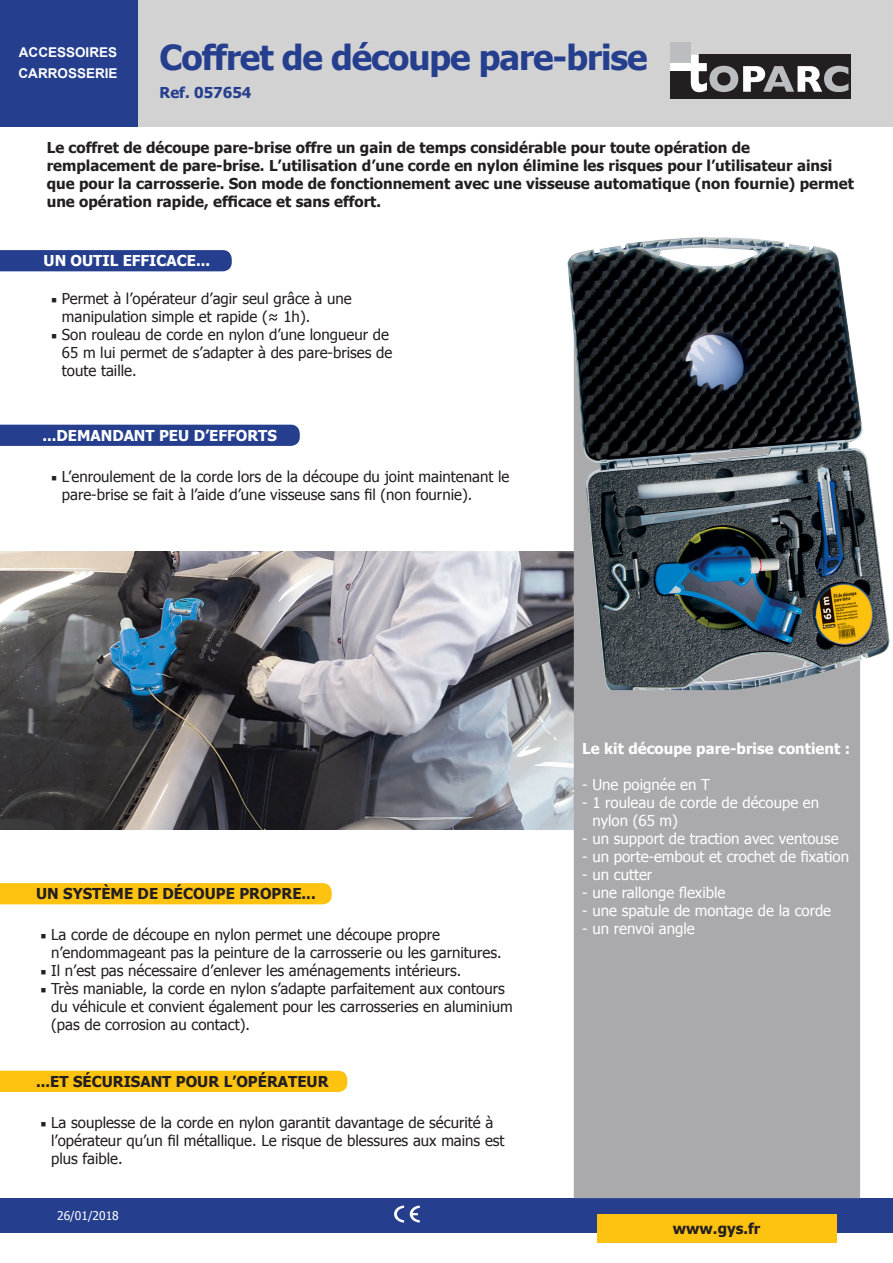
<style>
.page{position:relative;width:893px;height:1263px;background:#fff}
.page>*{position:absolute;margin:0;border:0;box-sizing:border-box;transform-origin:0 0}
.t1{font:700 34.5px "Tahoma";letter-spacing:-.03em;color:#253f8e}
.t2{font:15px/18px "Tahoma";color:#231f20}
.t3{font:700 15px/18px "Tahoma";color:#231f20}
.t4{font:15px/18px "Tahoma";color:#fff}
.t5{font:700 15px "Tahoma";color:#fff}
.t6{font:700 15px "Tahoma";color:#253f8e}
.t7{font:700 13.5px/21px "Arial";color:#fff}
.t8{font:12px "Tahoma";color:#fff}
.s1{font-family:"Minion Pro"}
</style>
<div class="page">
<img style="left:0;top:551px;width:574px;height:278px">
<div style="left:137px;top:0;width:756px;height:127px;background:#d2d2d2"></div>
<div style="left:0;top:1198px;width:893px;height:34px;background:#253f8e"></div>
<div style="left:0;top:0;width:137px;height:127px;background:#253f8e"></div>
<svg style="left:394px;top:1205px;width:10px;height:17px"></svg>
<svg style="left:410px;top:1205px;width:10px;height:17px"></svg>
<div style="left:670px;top:54px;width:181px;height:44px;background:#231f20"></div>
<svg style="left:691px;top:54px;width:157px;height:38px"></svg>
<div style="left:670px;top:51px;width:21px;height:20px;background:#fff"></div>
<div style="left:670px;top:43px;width:21px;height:20px;background:#bcbdc0"></div>
<div style="left:597px;top:1214px;width:240px;height:28px;background:#fec210"></div>
<div style="left:574px;top:690px;width:286px;height:508px;background:#aaa9ab"></div>
<img style="left:567px;top:237px;width:323px;height:453px">
<div style="left:0;top:250px;width:232px;height:21px;background:#253f8e"></div>
<div style="left:0;top:425px;width:300px;height:21px;background:#253f8e"></div>
<div style="left:0;top:883px;width:332px;height:21px;background:#fec210"></div>
<div style="left:0;top:1071px;width:347px;height:21px;background:#fec210"></div>
<p class="t7" style="left:19px;top:42px;width:101px">ACCESSOIRES<br>CARROSSERIE</p>
<p class="t1" style="left:159px;top:33px;width:490px">Coffret de découpe pare-brise</p>
<p class="t6" style="left:159px;top:82px;width:93px">Ref. 057654</p>
<p class="t3" style="left:47px;top:137px;width:809px">Le coffret de découpe pare-brise offre un gain de temps considérable pour toute opération de remplacement de pare-brise. L’utilisation d’une corde en nylon élimine les risques pour l’utilisateur ainsi que pour la carrosserie. Son mode de fonctionnement avec une visseuse automatique (non fournie) permet une opération rapide, efficace et sans effort.</p>
<p class="t5" style="left:44px;top:250px;width:168px">UN OUTIL EFFICACE...</p>
<p class="t2" style="left:62px;top:289px;width:291px;text-indent:-11px"><span class="s1">■</span> Permet à l’opérateur d’agir seul grâce à une manipulation simple et rapide (≈ 1h).</p>
<p class="t2" style="left:62px;top:325px;width:332px;text-indent:-11px"><span class="s1">■</span> Son rouleau de corde en nylon d’une longueur de<br>65 m lui permet de s’adapter à des pare-brises de toute taille.</p>
<p class="t5" style="left:42px;top:425px;width:236px">...DEMANDANT PEU D’EFFORTS</p>
<p class="t2" style="left:62px;top:467px;width:449px;text-indent:-11px"><span class="s1">■</span> L’enroulement de la corde lors de la découpe du joint maintenant le pare-brise se fait à l’aide d’une visseuse sans fil (non fournie).</p>
<p class="t3" style="left:36px;top:884px;width:281px">UN SYSTÈME DE DÉCOUPE PROPRE...</p>
<p class="t2" style="left:51px;top:925px;width:452px;text-indent:-11px"><span class="s1">■</span> La corde de découpe en nylon permet une découpe propre n’endommageant pas la peinture de la carrosserie ou les garnitures.</p>
<p class="t2" style="left:40px;top:961px;width:422px"><span class="s1">■</span> Il n’est pas nécessaire d’enlever les aménagements intérieurs.</p>
<p class="t2" style="left:51px;top:979px;width:463px;text-indent:-11px"><span class="s1">■</span> Très maniable, la corde en nylon s’adapte parfaitement aux contours du véhicule et convient également pour les carrosseries en aluminium (pas de corrosion au contact).</p>
<p class="t3" style="left:36px;top:1072px;width:294px">...ET SÉCURISANT POUR L’OPÉRATEUR</p>
<p class="t2" style="left:51px;top:1113px;width:455px;text-indent:-11px"><span class="s1">■</span> La souplesse de la corde en nylon garantit davantage de sécurité à l’opérateur qu’un fil métallique. Le risque de blessures aux mains est plus faible.</p>
<p class="t8" style="left:57px;top:1207px;width:63px">26/01/2018</p>
<p class="t5" style="left:582px;top:738px;width:269px">Le kit découpe pare-brise contient :</p>
<p class="t4" style="left:582px;top:774px;width:129px">- Une poignée en T</p>
<p class="t4" style="left:592px;top:792px;width:228px;text-indent:-10px">- 1 rouleau de corde de découpe en nylon (65 m)</p>
<p class="t4" style="left:582px;top:828px;width:258px">- un support de traction avec ventouse</p>
<p class="t4" style="left:582px;top:846px;width:268px">- un porte-embout et crochet de fixation</p>
<p class="t4" style="left:582px;top:864px;width:72px">- un cutter</p>
<p class="t4" style="left:582px;top:882px;width:145px">- une rallonge flexible</p>
<p class="t4" style="left:582px;top:900px;width:250px">- une spatule de montage de la corde</p>
<p class="t4" style="left:582px;top:918px;width:114px">- un renvoi angle</p>
<p class="t3" style="left:673px;top:1218px;width:89px">www.gys.fr</p>
</div>
